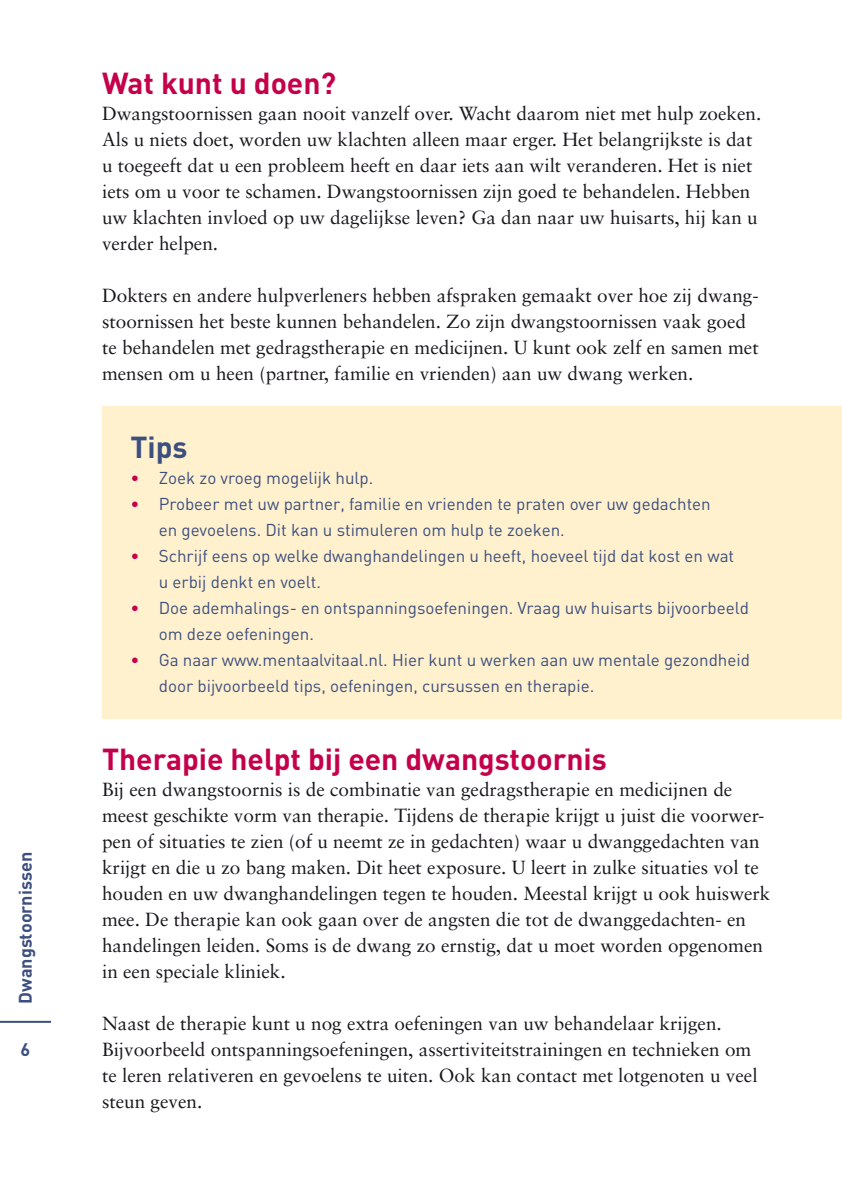
<style>
.page{position:relative;width:842px;height:1191px;background:#fff}
.page>*{position:absolute;margin:0;border:0;box-sizing:border-box;transform-origin:0 0}
.t1{font:700 30px "DIN";color:#c5004b}
.t2{font:700 30px "DIN";color:#3d4f7f}
.t3{font:19px/26px "Sabon";color:#1a171c}
.t4{font:700 18px "DIN";color:#3d4f7f}
.t5{font:17px/26px "DIN";color:#3d4f7f}
.s1{color:#c5004b}
</style>
<div class="page">
<hr style="left:0;top:1020px;width:51px;height:2px;background:#3d4f7f">
<div style="left:102px;top:406px;width:740px;height:312px;background:#fff1ce"></div>
<p class="t4" style="left:14px;top:1003px;width:153px;rotate:-90deg">Dwangstoornissen</p>
<p class="t4" style="left:21px;top:1037px;width:11px">6</p>
<h1 class="t1" style="left:102px;top:64px;width:236px">Wat kunt u doen?</h1>
<p class="t3" style="left:102px;top:100px;width:661px">Dwangstoornissen gaan nooit vanzelf over. Wacht daarom niet met hulp zoeken.<br>Als u niets doet, worden uw klachten alleen maar erger. Het belangrijkste is dat u toegeeft dat u een probleem heeft en daar iets aan wilt veranderen. Het is niet iets om u voor te schamen. Dwangstoornissen zijn goed te behandelen. Hebben uw klachten invloed op uw dagelijkse leven? Ga dan naar uw huisarts, hij kan u verder helpen.</p>
<p class="t3" style="left:102px;top:282px;width:658px">Dokters en andere hulpverleners hebben afspraken gemaakt over hoe zij dwang&shy;stoornissen het beste kunnen behandelen. Zo zijn dwangstoornissen vaak goed te behandelen met gedragstherapie en medicijnen. U kunt ook zelf en samen met mensen om u heen (partner, familie en vrienden) aan uw dwang werken.</p>
<h1 class="t2" style="left:130px;top:428px;width:59px">Tips</h1>
<p class="t5" style="left:130px;top:465px;width:245px"><span class="s1">•</span> Zoek zo vroeg mogelijk hulp.</p>
<p class="t5" style="left:159px;top:491px;width:554px;text-indent:-28px"><span class="s1">•</span> Probeer met uw partner, familie en vrienden te praten over uw gedachten en gevoelens. Dit kan u stimuleren om hulp te zoeken.</p>
<p class="t5" style="left:159px;top:543px;width:577px;text-indent:-28px"><span class="s1">•</span> Schrijf eens op welke dwanghandelingen u heeft, hoeveel tijd dat kost en wat u erbij denkt en voelt.</p>
<p class="t5" style="left:159px;top:595px;width:592px;text-indent:-28px"><span class="s1">•</span> Doe ademhalings- en ontspanningsoefeningen. Vraag uw huisarts bijvoorbeeld om deze oefeningen.</p>
<p class="t5" style="left:159px;top:647px;width:593px;text-indent:-28px"><span class="s1">•</span> Ga naar www.mentaalvitaal.nl. Hier kunt u werken aan uw mentale gezondheid door bijvoorbeeld tips, oefeningen, cursussen en therapie.</p>
<h1 class="t1" style="left:102px;top:740px;width:506px">Therapie helpt bij een dwangstoornis</h1>
<p class="t3" style="left:102px;top:776px;width:670px">Bij een dwangstoornis is de combinatie van gedragstherapie en medicijnen de meest geschikte vorm van therapie. Tijdens de therapie krijgt u juist die voorwer&shy;pen of situaties te zien (of u neemt ze in gedachten) waar u dwanggedachten van krijgt en die u zo bang maken. Dit heet exposure. U leert in zulke situaties vol te houden en uw dwanghandelingen tegen te houden. Meestal krijgt u ook huiswerk mee. De therapie kan ook gaan over de angsten die tot de dwanggedachten- en handelingen leiden. Soms is de dwang zo ernstig, dat u moet worden opgenomen in een speciale kliniek.</p>
<p class="t3" style="left:102px;top:1010px;width:657px">Naast de therapie kunt u nog extra oefeningen van uw behandelaar krijgen.<br>Bijvoorbeeld ontspanningsoefeningen, assertiviteitstrainingen en technieken om te leren relativeren en gevoelens te uiten. Ook kan contact met lotgenoten u veel steun geven.</p>
</div>
